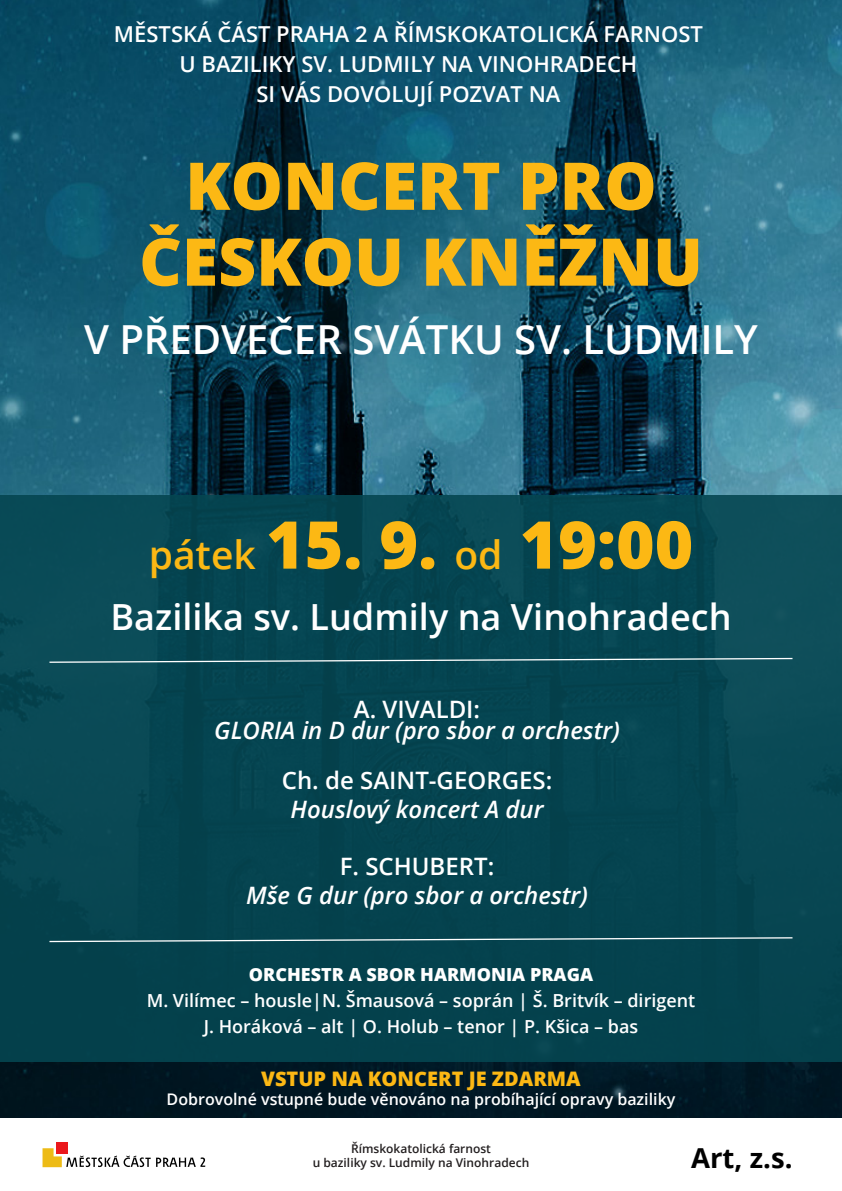
<style>
.page{position:relative;width:842px;height:1191px;background:#fff}
.page>*{position:absolute;margin:0;border:0;box-sizing:border-box;transform-origin:0 0}
.t1{font:800 65.9px "Open Sans";color:#fcb814}
.t2{font:600 40px "Open Sans";color:#fff}
.t3{font:600 36px "Open Sans";color:#fff}
.t4{font:700 27.5px "Open Sans";color:#000}
.t5{font:italic 600 24px "Open Sans";color:#fff}
.t6{font:600 24px "Open Sans";color:#fff}
.t7{font:600 22px "Open Sans";color:#fff}
.t8{font:800 20px "Open Sans";color:#fcb814}
.t9{font:600 18px "Open Sans";color:#fff}
.t10{font:800 18px "Open Sans";color:#fff}
.t11{font:600 16px "Open Sans";color:#fff}
.t12{font:600 12px "Open Sans";color:#231f20}
.s1{font-weight:600;font-size:39px}
</style>
<div class="page">
<img style="left:0;top:0;width:842px;height:1117px">
<div style="left:0;top:496px;width:842px;height:566px;background:#054651"></div>
<div style="left:23px;top:97px;width:794px;height:323px;background:#054651;opacity:.39"></div>
<svg style="left:49px;top:937px;width:744px;height:5px"></svg>
<svg style="left:49px;top:657px;width:744px;height:6px"></svg>
<svg style="left:43px;top:1148px;width:162px;height:19px"></svg>
<div style="left:56px;top:1142px;width:11px;height:11px;background:#eb181c"></div>
<p class="t7" style="left:114px;top:19px;width:590px">MĚSTSKÁ ČÁST PRAHA 2 A ŘÍMSKOKATOLICKÁ FARNOST</p>
<p class="t7" style="left:179px;top:49px;width:459px">U BAZILIKY SV. LUDMILY NA VINOHRADECH</p>
<p class="t7" style="left:256px;top:79px;width:305px">SI VÁS DOVOLUJÍ POZVAT NA</p>
<p class="t1" style="left:185px;top:136px;width:473px">KONCERT PRO</p>
<p class="t1" style="left:139px;top:212px;width:565px">ČESKOU KNĚŽNU</p>
<p class="t2" style="left:84px;top:312px;width:675px">V PŘEDVEČER SVÁTKU SV. LUDMILY</p>
<p class="t1" style="left:149px;top:494px;width:546px"><span class="s1">pátek</span> 15. 9. <span class="s1">od</span> 19:00</p>
<p class="t3" style="left:110px;top:592px;width:623px">Bazilika sv. Ludmily na Vinohradech</p>
<p class="t6" style="left:354px;top:693px;width:128px">A. VIVALDI:</p>
<p class="t5" style="left:214px;top:714px;width:407px">GLORIA in D dur (pro sbor a orchestr)</p>
<p class="t6" style="left:282px;top:763px;width:272px">Ch. de SAINT-GEORGES:</p>
<p class="t5" style="left:291px;top:792px;width:254px">Houslový koncert A dur</p>
<p class="t6" style="left:340px;top:850px;width:156px">F. SCHUBERT:</p>
<p class="t5" style="left:246px;top:879px;width:343px">Mše G dur (pro sbor a orchestr)</p>
<p class="t10" style="left:249px;top:960px;width:346px">ORCHESTR A SBOR HARMONIA PRAGA</p>
<p class="t9" style="left:147px;top:988px;width:550px">M. Vilímec – housle|N. Šmausová – soprán | Š. Britvík – dirigent</p>
<p class="t9" style="left:204px;top:1014px;width:436px">J. Horáková – alt | O. Holub – tenor | P. Kšica – bas</p>
<p class="t8" style="left:261px;top:1063px;width:321px">VSTUP NA KONCERT JE ZDARMA</p>
<p class="t11" style="left:167px;top:1088px;width:510px">Dobrovolné vstupné bude věnováno na probíhající opravy baziliky</p>
<p class="t12" style="left:351px;top:1140px;width:141px">Římskokatolická farnost</p>
<p class="t12" style="left:313px;top:1154px;width:218px">u baziliky sv. Ludmily na Vinohradech</p>
<p class="t4" style="left:691px;top:1138px;width:103px">Art, z.s.</p>
</div>
